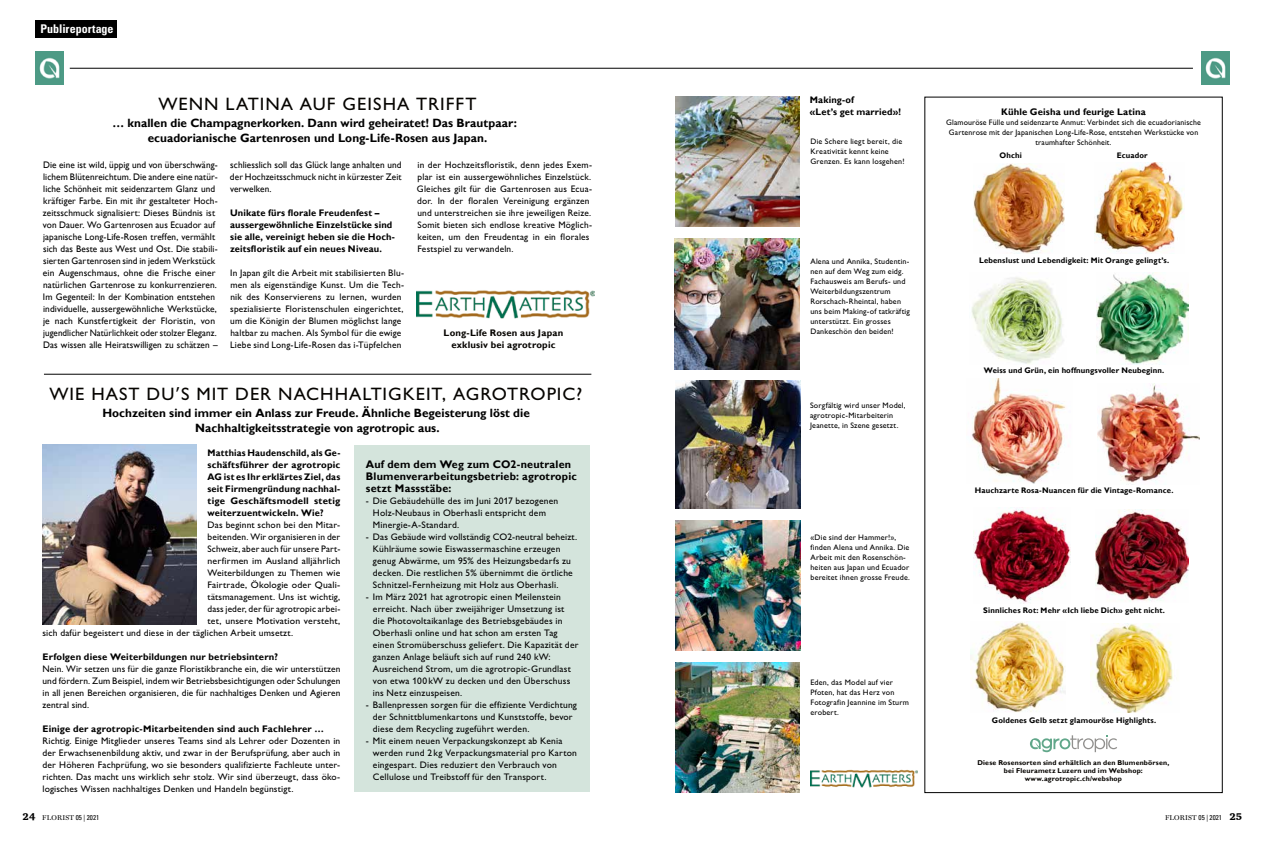
<style>
.page{position:relative;width:1265px;height:842px;background:#fff}
.page>*{position:absolute;margin:0;border:0;box-sizing:border-box;transform-origin:0 0}
.t1{font:18px "Gill Sans Alt One";letter-spacing:.055em;color:#060400}
.t2{font:700 12px/15px "Gill Sans";letter-spacing:.005em;color:#000;text-align:center}
.t3{font:700 condensed 12px "Univers LT Std";color:#fff}
.t4{font:700 11px/12px "Gill Sans";letter-spacing:.015em;color:#000}
.t5{font:9.5px/12px "Gill Sans Alt One";letter-spacing:.02em;color:#000}
.t6{font:9.5px/12px "Gill Sans";letter-spacing:.01em;color:#000}
.t7{font:700 9.5px/12px "Gill Sans";letter-spacing:.015em;color:#000}
.t8{font:700 9.5px/12px "Gill Sans";letter-spacing:.015em;color:#000;text-align:justify;scale:.96 1}
.t9{font:700 9.5px/12px "Gill Sans";letter-spacing:.02em;color:#060400;text-align:center}
.t10{font:8px/10px "Gill Sans Alt One";letter-spacing:.025em;color:#000}
.t11{font:700 8px "Gill Sans";letter-spacing:.02em;color:#000}
.t12{font:700 7px/8px "Gill Sans";letter-spacing:.025em;color:#060400;text-align:center}
.t13{font:7px "Miller Display";letter-spacing:.03em;color:#000}
.s1{font-family:"Charter";font-weight:900;font-size:10px}
.s2{font-family:"Univers LT Std";font-stretch:condensed}
</style>
<div class="page">
<div style="left:35px;top:52px;width:29px;height:32px;background:#4d9b85"></div>
<img style="left:39px;top:58px;width:21px;height:21px">
<img style="left:1201px;top:52px;width:28px;height:32px">
<hr style="left:70px;top:68px;width:1122px;height:1px;background:#000">
<div style="left:35px;top:20px;width:82px;height:17px;background:#000"></div>
<svg style="left:1030px;top:735px;width:87px;height:17px"></svg>
<img style="left:675px;top:96px;width:124px;height:131px">
<img style="left:674px;top:239px;width:125px;height:130px">
<img style="left:675px;top:381px;width:125px;height:127px">
<img style="left:675px;top:520px;width:125px;height:131px">
<img style="left:973px;top:163px;width:91px;height:91px">
<img style="left:1094px;top:162px;width:90px;height:92px">
<img style="left:971px;top:277px;width:93px;height:87px">
<img style="left:1096px;top:273px;width:92px;height:91px">
<img style="left:971px;top:378px;width:95px;height:106px">
<img style="left:1097px;top:383px;width:102px;height:102px">
<img style="left:973px;top:507px;width:96px;height:96px">
<img style="left:1095px;top:509px;width:93px;height:93px">
<img style="left:970px;top:622px;width:95px;height:90px">
<img style="left:1090px;top:623px;width:83px;height:89px">
<img style="left:810px;top:769px;width:107px;height:19px">
<img style="left:675px;top:662px;width:124px;height:131px">
<div style="left:354px;top:445px;width:236px;height:347px;background:#d4e4dc"></div>
<img style="left:43px;top:444px;width:153px;height:180px">
<hr style="left:44px;top:374px;width:547px;height:1px;background:#000">
<img style="left:416px;top:290px;width:179px;height:29px">
<p class="t3" style="left:40px;top:22px;width:75px">Publireportage</p>
<h1 class="t1" style="left:158px;top:91px;width:319px">WENN LATINA AUF GEISHA TRIFFT</h1>
<p class="t2" style="left:112px;top:115px;width:406px">… knallen die Champagnerkorken. Dann wird geheiratet! Das Brautpaar: ecuadorianische Gartenrosen und Long-Life-Rosen aus Japan.</p>
<p class="t5" style="left:417px;top:159px;width:176px">in der Hochzeitsfloristik, denn jedes Exem&shy;plar ist ein aussergewöhnliches Einzelstück.<br>Gleiches gilt für die Gartenrosen aus Ecua&shy;dor. In der floralen Vereinigung ergänzen und unterstreichen sie ihre jeweiligen Reize.<br>Somit bieten sich endlose kreative Möglich&shy;keiten, um den Freudentag in ein florales Festspiel zu verwandeln.</p>
<p class="t6" style="left:43px;top:159px;width:176px">Die eine ist wild, üppig und von überschwäng&shy;lichem Blütenreichtum. Die andere eine natür&shy;liche Schönheit mit seidenzartem Glanz und kräftiger Farbe. Ein mit ihr gestalteter Hoch&shy;zeitsschmuck signalisiert: Dieses Bündnis ist von Dauer. Wo Gartenrosen aus Ecuador auf japanische Long-Life-Rosen treffen, vermählt sich das Beste aus West und Ost. Die stabili&shy;sierten Gartenrosen sind in jedem Werkstück ein Augenschmaus, ohne die Frische einer natürlichen Gartenrose zu konkurrenzieren.<br>Im Gegenteil: In der Kombination entstehen individuelle, aussergewöhnliche Werkstücke, je nach Kunstfertigkeit der Floristin, von jugendlicher Natürlichkeit oder stolzer Eleganz.<br>Das wissen alle Heiratswilligen zu schätzen –</p>
<p class="t6" style="left:230px;top:159px;width:173px;text-align:justify">schliesslich soll das Glück lange anhalten und der Hochzeitsschmuck nicht in kürzester Zeit verwelken.</p>
<p class="t7" style="left:230px;top:207px;width:166px">Unikate fürs florale Freudenfest – aussergewöhnliche Einzelstücke sind sie alle, vereinigt heben sie die Hoch&shy;zeitsfloristik auf ein neues Niveau.</p>
<p class="t5" style="left:230px;top:267px;width:175px">In Japan gilt die Arbeit mit stabilisierten Blu&shy;men als eigenständige Kunst. Um die Tech&shy;nik des Konservierens zu lernen, wurden spezialisierte Floristenschulen eingerichtet, um die Königin der Blumen möglichst lange haltbar zu machen. Als Symbol für die ewige Liebe sind Long-Life-Rosen das i-Tüpfelchen</p>
<h1 class="t1" style="left:49px;top:381px;width:534px">WIE HAST DU′S MIT DER NACHHALTIGKEIT, AGROTROPIC?</h1>
<p class="t2" style="left:102px;top:405px;width:429px">Hochzeiten sind immer ein Anlass zur Freude. Ähnliche Begeisterung löst die<br>Nachhaltigkeitsstrategie von agrotropic aus.</p>
<p class="t9" style="left:443px;top:327px;width:121px">Long-Life Rosen aus Japan exklusiv bei agrotropic</p>
<p class="t8" style="left:207px;top:447px;width:140px">Matthias Haudenschild, als Ge&shy;schäftsführer der agrotropic AG ist es Ihr erklärtes Ziel, das seit Firmengründung nachhal&shy;tige Geschäftsmodell stetig weiterzuentwickeln. Wie?</p>
<p class="t5" style="left:207px;top:519px;width:134px">Das beginnt schon bei den Mitar-</p>
<p class="t5" style="left:207px;top:531px;width:134px">beitenden. Wir organisieren in der</p>
<p class="t5" style="left:207px;top:543px;width:134px">Schweiz, aber auch für unsere Part-</p>
<p class="t5" style="left:207px;top:555px;width:134px">nerfirmen im Ausland alljährlich</p>
<p class="t5" style="left:207px;top:567px;width:134px">Weiterbildungen zu Themen wie</p>
<p class="t5" style="left:207px;top:579px;width:134px">Fairtrade, Ökologie oder Quali-</p>
<p class="t5" style="left:207px;top:591px;width:134px">tätsmanagement. Uns ist wichtig,</p>
<p class="t5" style="left:207px;top:603px;width:134px">dass jeder, der für agrotropic arbei-</p>
<p class="t5" style="left:207px;top:615px;width:134px">tet, unsere Motivation versteht,</p>
<p class="t5" style="left:43px;top:627px;width:252px">sich dafür begeistert und diese in der täglichen Arbeit umsetzt.</p>
<p class="t7" style="left:43px;top:651px;width:237px">Erfolgen diese Weiterbildungen nur betriebsintern?</p>
<p class="t5" style="left:43px;top:663px;width:299px;text-align:justify">Nein. Wir setzen uns für die ganze Floristikbranche ein, die wir unterstützen und fördern. Zum Beispiel, indem wir Betriebsbesichtigungen oder Schulungen in all jenen Bereichen organisieren, die für nachhaltiges Denken und Agieren zentral sind.</p>
<p class="t7" style="left:43px;top:723px;width:283px">Einige der agrotropic-Mitarbeitenden sind auch Fachlehrer …</p>
<p class="t5" style="left:43px;top:735px;width:299px;text-align:justify">Richtig. Einige Mitglieder unseres Teams sind als Lehrer oder Dozenten in der Erwachsenenbildung aktiv, und zwar in der Berufsprüfung, aber auch in der Höheren Fachprüfung, wo sie besonders qualifizierte Fachleute unter&shy;richten. Das macht uns wirklich sehr stolz. Wir sind überzeugt, dass öko&shy;logisches Wissen nachhaltiges Denken und Handeln begünstigt.</p>
<p class="t4" style="left:366px;top:459px;width:212px">Auf dem dem Weg zum CO2-neutralen<br>Blumenverarbeitungsbetrieb: agrotropic setzt Massstäbe:</p>
<p class="t5" style="left:373px;top:495px;width:187px;text-indent:-7px">- Die Gebäudehülle des im Juni 2017 bezogenen<br>Holz-Neubaus in Oberhasli entspricht dem<br>Minergie-A-Standard.</p>
<p class="t5" style="left:373px;top:531px;width:206px;text-indent:-7px">- Das Gebäude wird vollständig CO2-neutral beheizt.<br>Kühlräume sowie Eiswassermaschine erzeugen genug Abwärme, um 95% des Heizungsbedarfs zu decken. Die restlichen 5% übernimmt die örtliche Schnitzel-Fernheizung mit Holz aus Oberhasli.</p>
<p class="t5" style="left:373px;top:591px;width:207px;text-indent:-7px">- Im März 2021 hat agrotropic einen Meilenstein erreicht. Nach über zweijähriger Umsetzung ist die Photovoltaikanlage des Betriebsgebäudes in Oberhasli online und hat schon am ersten Tag einen Stromüberschuss geliefert. Die Kapazität der ganzen Anlage beläuft sich auf rund 240 kW:<br>Ausreichend Strom, um die agrotropic-Grundlast von etwa 100 kW zu decken und den Überschuss ins Netz einzuspeisen.</p>
<p class="t5" style="left:373px;top:699px;width:206px;text-indent:-7px">- Ballenpressen sorgen für die effiziente Verdichtung der Schnittblumenkartons und Kunststoffe, bevor diese dem Recycling zugeführt werden.</p>
<p class="t5" style="left:373px;top:735px;width:206px;text-indent:-7px">- Mit einem neuen Verpackungskonzept ab Kenia werden rund 2 kg Verpackungsmaterial pro Karton eingespart. Dies reduziert den Verbrauch von Cellulose und Treibstoff für den Transport.</p>
<p class="t7" style="left:809px;top:94px;width:93px">Making-of<br>«Let’s get married»!</p>
<p class="t10" style="left:810px;top:137px;width:96px">Die Schere liegt bereit, die<br>Kreativität kennt keine<br>Grenzen. Es kann losgehen!</p>
<p class="t10" style="left:810px;top:256px;width:101px">Alena und Annika, Studentin&shy;nen auf dem Weg zum eidg.<br>Fachausweis am Berufs- und<br>Weiterbildungszentrum<br>Rorschach-Rheintal, haben uns beim Making-of tatkräftig unterstützt. Ein grosses<br>Dankeschön den beiden!</p>
<p class="t10" style="left:810px;top:401px;width:97px">Sorgfältig wird unser Model, agrotropic-Mitarbeiterin<br>Jeanette, in Szene gesetzt.</p>
<p class="t10" style="left:810px;top:532px;width:101px">«Die sind der Hammer!», finden Alena und Annika. Die<br>Arbeit mit den Rosenschön&shy;heiten aus Japan und Ecuador bereitet ihnen grosse Freude.</p>
<p class="t10" style="left:810px;top:677px;width:100px">Eden, das Model auf vier<br>Pfoten, hat das Herz von<br>Fotografin Jeannine im Sturm erobert.</p>
<p class="t7" style="left:1001px;top:106px;width:146px">Kühle Geisha und feurige Latina</p>
<p class="t10" style="left:946px;top:117px;width:256px;text-align:center">Glamouröse Fülle und seidenzarte Anmut: Verbindet sich die ecuadorianische<br>Gartenrose mit der Japanischen Long-Life-Rose, entstehen Werkstücke von traumhafter Schönheit.</p>
<p class="t11" style="left:999px;top:151px;width:24px">Ohchi</p>
<p class="t11" style="left:1116px;top:151px;width:32px">Ecuador</p>
<p class="t11" style="left:978px;top:256px;width:191px">Lebenslust und Lebendigkeit: Mit Orange gelingt’s.</p>
<p class="t11" style="left:983px;top:366px;width:182px">Weiss und Grün, ein hoffnungsvoller Neubeginn.</p>
<p class="t11" style="left:974px;top:486px;width:200px">Hauchzarte Rosa-Nuancen für die Vintage-Romance.</p>
<p class="t11" style="left:983px;top:606px;width:183px">Sinnliches Rot: Mehr «Ich liebe Dich» geht nicht.</p>
<p class="t11" style="left:991px;top:716px;width:166px">Goldenes Gelb setzt glamouröse Highlights.</p>
<p class="t12" style="left:977px;top:758px;width:193px">Diese Rosensorten sind erhältlich an den Blumenbörsen, bei Fleurametz Luzern und im Webshop: www.agrotropic.ch/webshop</p>
<p class="t13" style="left:23px;top:814px;width:78px"><span class="s1">24</span> FLORIST <span class="s2">05 | 2021</span></p>
<p class="t13" style="left:1164px;top:814px;width:79px">FLORIST <span class="s2">05 | 2021</span> <span class="s1">25</span></p>
</div>
